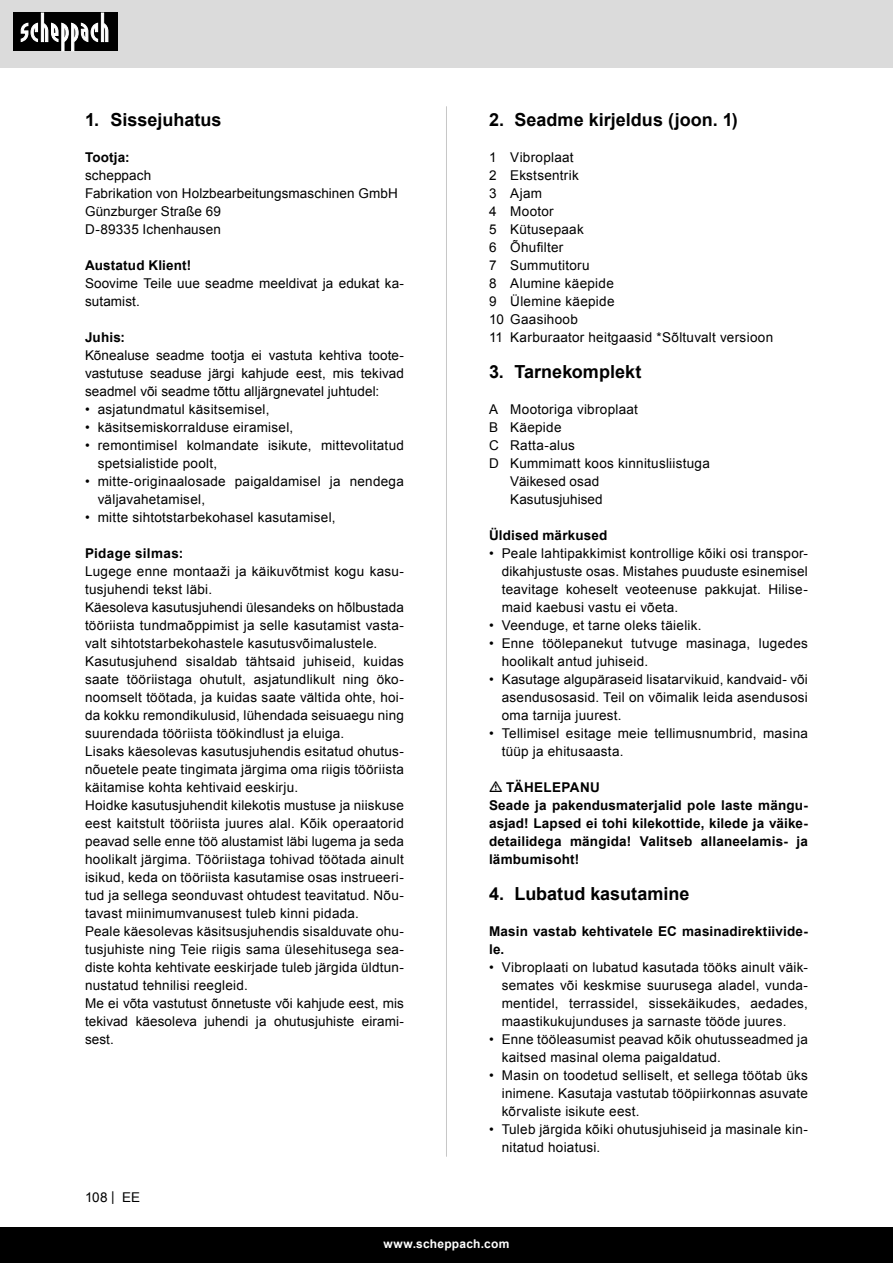
<style>
.page{position:relative;width:893px;height:1263px;background:#fff}
.page>*{position:absolute;margin:0;border:0;box-sizing:border-box;transform-origin:0 0}
.t1{font:700 18px "Arial";color:#000}
.t2{font:13.5px/18px "Arial";letter-spacing:.02em;color:#000;text-align:justify}
.Basiseinstellung{font:700 13.5px/18px "Arial";letter-spacing:.015em;color:#000;text-align:justify}
.t3{font:700 12px "Arial";letter-spacing:.02em;color:#fff}
</style>
<div class="page">
<div style="left:0;top:0;width:893px;height:67px;background:#dbdbdb"></div>
<div style="left:0;top:1227px;width:893px;height:36px;background:#000"></div>
<div style="left:13px;top:13px;width:105px;height:38px;background:#000"></div>
<svg style="left:21px;top:13px;width:87px;height:38px"></svg>
<hr style="left:446px;top:106px;width:1px;height:1051px;background:#c7c7c7">
<p class="t1" style="left:85px;top:108px;width:138px">1. Sissejuhatus</p>
<p class="Basiseinstellung" style="left:85px;top:149px;width:46px">Tootja:</p>
<p class="t2" style="left:85px;top:166px;width:68px">scheppach</p>
<p class="t2" style="left:85px;top:184px;width:314px">Fabrikation von Holzbearbeitungsmaschinen GmbH</p>
<p class="t2" style="left:85px;top:202px;width:137px">Günzburger Straße 69</p>
<p class="t2" style="left:85px;top:220px;width:137px">D-89335 Ichenhausen</p>
<p class="Basiseinstellung" style="left:85px;top:257px;width:108px">Austatud Klient!</p>
<p class="t2" style="left:85px;top:274px;width:320px">Soovime Teile uue seadme meeldivat ja edukat ka&shy;sutamist.</p>
<p class="Basiseinstellung" style="left:85px;top:329px;width:42px">Juhis:</p>
<p class="t2" style="left:85px;top:346px;width:320px">Kõnealuse seadme tootja ei vastuta kehtiva toote&shy;vastutuse seaduse järgi kahjude eest, mis tekivad seadmel või seadme tõttu alljärgnevatel juhtudel:</p>
<p class="t2" style="left:85px;top:400px;width:186px">• asjatundmatul käsitsemisel,</p>
<p class="t2" style="left:85px;top:418px;width:210px">• käsitsemiskorralduse eiramisel,</p>
<p class="t2" style="left:98px;top:436px;width:308px;text-indent:-13px">• remontimisel kolmandate isikute, mittevolitatud spetsialistide poolt,</p>
<p class="t2" style="left:98px;top:472px;width:308px;text-indent:-13px">• mitte-originaalosade paigaldamisel ja nendega väljavahetamisel,</p>
<p class="t2" style="left:85px;top:508px;width:252px">• mitte sihtotstarbekohasel kasutamisel,</p>
<p class="Basiseinstellung" style="left:85px;top:545px;width:100px">Pidage silmas:</p>
<p class="t2" style="left:85px;top:562px;width:320px">Lugege enne montaaži ja käikuvõtmist kogu kasu&shy;tusjuhendi tekst läbi.</p>
<p class="t2" style="left:85px;top:598px;width:320px">Käesoleva kasutusjuhendi ülesandeks on hõlbustada tööriista tundmaõppimist ja selle kasutamist vasta&shy;valt sihtotstarbekohastele kasutusvõimalustele.</p>
<p class="t2" style="left:85px;top:652px;width:320px">Kasutusjuhend sisaldab tähtsaid juhiseid, kuidas saate tööriistaga ohutult, asjatundlikult ning öko&shy;noomselt töötada, ja kuidas saate vältida ohte, hoi&shy;da kokku remondikulusid, lühendada seisuaegu ning suurendada tööriista töökindlust ja eluiga.</p>
<p class="t2" style="left:85px;top:742px;width:320px">Lisaks käesolevas kasutusjuhendis esitatud ohutus&shy;nõuetele peate tingimata järgima oma riigis tööriista käitamise kohta kehtivaid eeskirju.</p>
<p class="t2" style="left:85px;top:796px;width:320px">Hoidke kasutusjuhendit kilekotis mustuse ja niiskuse eest kaitstult tööriista juures alal. Kõik operaatorid peavad selle enne töö alustamist läbi lugema ja seda hoolikalt järgima. Tööriistaga tohivad töötada ainult isikud, keda on tööriista kasutamise osas instrueeri&shy;tud ja sellega seonduvast ohtudest teavitatud. Nõu&shy;tavast miinimumvanusest tuleb kinni pidada.</p>
<p class="t2" style="left:85px;top:922px;width:320px">Peale käesolevas käsitsusjuhendis sisalduvate ohu&shy;tusjuhiste ning Teie riigis sama ülesehitusega sea&shy;diste kohta kehtivate eeskirjade tuleb järgida üldtun&shy;nustatud tehnilisi reegleid.</p>
<p class="t2" style="left:85px;top:994px;width:320px">Me ei võta vastutust õnnetuste või kahjude eest, mis tekivad käesoleva juhendi ja ohutusjuhiste eirami&shy;sest.</p>
<p class="t2" style="left:85px;top:1188px;width:57px">108 | EE</p>
<p class="t1" style="left:489px;top:108px;width:250px">2. Seadme kirjeldus (joon. 1)</p>
<p class="t2" style="left:489px;top:148px;width:86px">1 Vibroplaat</p>
<p class="t2" style="left:489px;top:166px;width:91px">2 Ekstsentrik</p>
<p class="t2" style="left:489px;top:184px;width:55px">3 Ajam</p>
<p class="t2" style="left:489px;top:202px;width:66px">4 Mootor</p>
<p class="t2" style="left:489px;top:220px;width:96px">5 Kütusepaak</p>
<p class="t2" style="left:489px;top:238px;width:76px">6 Õhufilter</p>
<p class="t2" style="left:489px;top:256px;width:102px">7 Summutitoru</p>
<p class="t2" style="left:489px;top:274px;width:126px">8 Alumine käepide</p>
<p class="t2" style="left:489px;top:292px;width:127px">9 Ülemine käepide</p>
<p class="t2" style="left:489px;top:310px;width:90px">10 Gaasihoob</p>
<p class="t2" style="left:489px;top:328px;width:286px">11 Karburaator heitgaasid *Sõltuvalt versioon</p>
<p class="t1" style="left:489px;top:360px;width:154px">3. Tarnekomplekt</p>
<p class="t2" style="left:489px;top:400px;width:150px">A Mootoriga vibroplaat</p>
<p class="t2" style="left:489px;top:418px;width:74px">B Käepide</p>
<p class="t2" style="left:489px;top:436px;width:87px">C Ratta-alus</p>
<p class="t2" style="left:489px;top:454px;width:222px">D Kummimatt koos kinnitusliistuga</p>
<p class="t2" style="left:510px;top:472px;width:90px">Väikesed osad</p>
<p class="t2" style="left:510px;top:490px;width:94px">Kasutusjuhised</p>
<p class="Basiseinstellung" style="left:489px;top:527px;width:120px">Üldised märkused</p>
<p class="t2" style="left:502px;top:544px;width:308px;text-indent:-13px">• Peale lahtipakkimist kontrollige kõiki osi transpor&shy;dikahjustuste osas. Mistahes puuduste esinemisel teavitage koheselt veoteenuse pakkujat. Hilise&shy;maid kaebusi vastu ei võeta.</p>
<p class="t2" style="left:489px;top:616px;width:214px">• Veenduge, et tarne oleks täielik.</p>
<p class="t2" style="left:502px;top:634px;width:308px;text-indent:-13px">• Enne töölepanekut tutvuge masinaga, lugedes hoolikalt antud juhiseid.</p>
<p class="t2" style="left:502px;top:670px;width:308px;text-indent:-13px">• Kasutage algupäraseid lisatarvikuid, kandvaid- või asendusosasid. Teil on võimalik leida asendusosi oma tarnija juurest.</p>
<p class="t2" style="left:502px;top:724px;width:308px;text-indent:-13px">• Tellimisel esitage meie tellimusnumbrid, masina tüüp ja ehitusaasta.</p>
<p class="Basiseinstellung" style="left:506px;top:779px;width:95px">TÄHELEPANU</p>
<p class="Basiseinstellung" style="left:489px;top:797px;width:320px">Seade ja pakendusmaterjalid pole laste mängu&shy;asjad! Lapsed ei tohi kilekottide, kilede ja väike&shy;detailidega mängida! Valitseb allaneelamis- ja lämbumisoht!</p>
<p class="t1" style="left:489px;top:882px;width:202px">4. Lubatud kasutamine</p>
<p class="Basiseinstellung" style="left:489px;top:923px;width:320px">Masin vastab kehtivatele EC masinadirektiivide&shy;le.</p>
<p class="t2" style="left:502px;top:958px;width:308px;text-indent:-13px">• Vibroplaati on lubatud kasutada tööks ainult väik&shy;semates või keskmise suurusega aladel, vunda&shy;mentidel, terrassidel, sissekäikudes, aedades, maastikukujunduses ja sarnaste tööde juures.</p>
<p class="t2" style="left:502px;top:1030px;width:308px;text-indent:-13px">• Enne tööleasumist peavad kõik ohutusseadmed ja kaitsed masinal olema paigaldatud.</p>
<p class="t2" style="left:502px;top:1066px;width:308px;text-indent:-13px">• Masin on toodetud selliselt, et sellega töötab üks inimene. Kasutaja vastutab tööpiirkonnas asuvate kõrvaliste isikute eest.</p>
<p class="t2" style="left:502px;top:1120px;width:308px;text-indent:-13px">• Tuleb järgida kõiki ohutusjuhiseid ja masinale kin&shy;nitatud hoiatusi.</p>
<p class="t3" style="left:384px;top:1236px;width:127px">www.scheppach.com</p>
</div>
